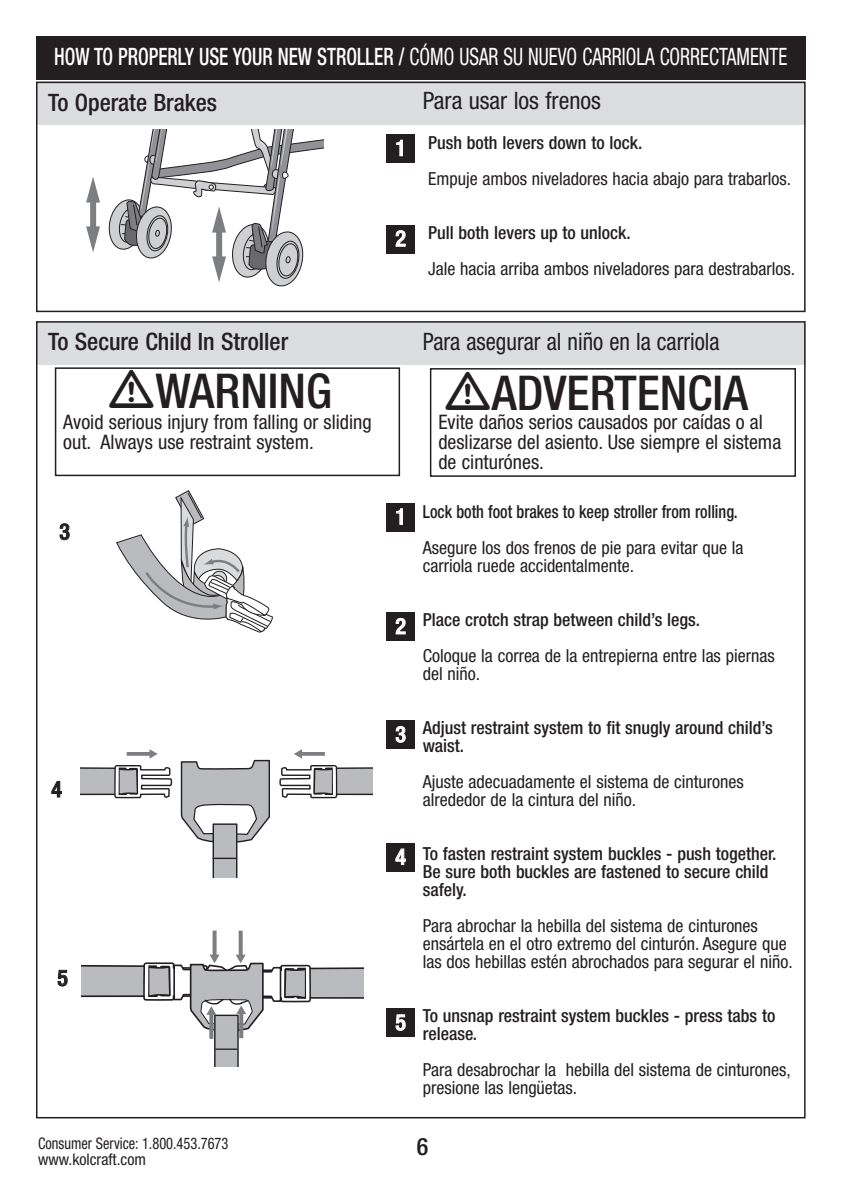
<style>
.page{position:relative;width:842px;height:1191px;background:#fff}
.page>*{position:absolute;margin:0;border:0;box-sizing:border-box;transform-origin:0 0}
.t1{font:500 condensed 48px "Helvetica Neue";color:#231f20}
.t2{font:condensed 24px "Helvetica Neue";color:#fff;scale:.8 1}
.t3{font:500 condensed 24px "Helvetica Neue";color:#231f20}
.t4{font:condensed 24px "Helvetica Neue";color:#231f20;scale:.95 1}
.t5{font:condensed 24px "Helvetica Neue";color:#231f20}
.t6{font:500 condensed 22px "Helvetica Neue";color:#fff}
.t7{font:500 condensed 22px "Helvetica Neue";color:#231f20}
.t8{font:condensed 20px/20px "Helvetica Neue";color:#231f20}
.t9{font:condensed 18px/18px "Helvetica Neue";color:#231f20}
.t10{font:500 condensed 18px/18px "Helvetica Neue";color:#231f20}
.t11{font:500 condensed 18px "Helvetica Neue";color:#231f20;scale:.9 1}
.t12{font:condensed 16px "Helvetica Neue";color:#231f20;scale:.9 1}
.t13{font:condensed 16px "Helvetica Neue";color:#231f20}
.s1{font-weight:500}
.s2{font-weight:500;font-size:22px;color:#fff}
</style>
<div class="page">
<div style="left:36px;top:321px;width:385px;height:43px;background:#dcdddf"></div>
<div style="left:421px;top:321px;width:385px;height:43px;background:#dcdddf"></div>
<div style="left:386px;top:503px;width:29px;height:28px;background:#231f20"></div>
<div style="left:36px;top:36px;width:770px;height:43px;background:#231f20"></div>
<div style="left:55px;top:367px;width:345px;height:109px;border:2px solid #231f20"></div>
<div style="left:430px;top:368px;width:366px;height:109px;border:2px solid #231f20"></div>
<div style="left:386px;top:612px;width:29px;height:29px;background:#231f20"></div>
<div style="left:386px;top:720px;width:29px;height:29px;background:#231f20"></div>
<div style="left:386px;top:843px;width:29px;height:29px;background:#231f20"></div>
<div style="left:386px;top:1008px;width:29px;height:29px;background:#231f20"></div>
<div style="left:36px;top:82px;width:385px;height:43px;background:#dcdddf"></div>
<div style="left:421px;top:82px;width:385px;height:43px;background:#dcdddf"></div>
<div style="left:36px;top:82px;width:770px;height:230px;border:2px solid #231f20"></div>
<div style="left:386px;top:134px;width:29px;height:29px;background:#231f20"></div>
<div style="left:386px;top:225px;width:29px;height:29px;background:#231f20"></div>
<div style="left:90px;top:198px;width:6px;height:33px;background:#7c7e81"></div>
<svg style="left:86px;top:177px;width:14px;height:25px"></svg>
<svg style="left:86px;top:226px;width:14px;height:26px"></svg>
<svg style="left:108px;top:129px;width:216px;height:158px"></svg>
<svg style="left:116px;top:490px;width:157px;height:142px"></svg>
<svg style="left:80px;top:749px;width:93px;height:50px"></svg>
<svg style="left:279px;top:749px;width:93px;height:50px"></svg>
<svg style="left:180px;top:759px;width:90px;height:118px"></svg>
<hr style="left:213px;top:857px;width:23px;height:2px;background:#231f20">
<svg style="left:81px;top:930px;width:283px;height:136px"></svg>
<svg style="left:109px;top:369px;width:45px;height:1px"></svg>
<h2 class="t2" style="left:54px;top:48px;width:918px"><span class="s1">HOW TO PROPERLY USE YOUR NEW STROLLER /</span> CÓMO USAR SU NUEVO CARRIOLA CORRECTAMENTE</h2>
<h2 class="t3" style="left:48px;top:94px;width:171px">To Operate Brakes</h2>
<h2 class="t5" style="left:423px;top:92px;width:180px">Para usar los frenos</h2>
<p class="t9" style="left:428px;top:126px;width:364px;line-height:36px;text-indent:-33px"><span class="s2">1</span> <span class="s1">Push both levers down to lock.<br></span>Empuje ambos niveladores hacia abajo para trabarlos.</p>
<p class="t10" style="left:428px;top:225px;width:204px">Pull both levers up to unlock.</p>
<p class="t9" style="left:428px;top:261px;width:368px">Jale hacia arriba ambos niveladores para destrabarlos.</p>
<p class="t6" style="left:395px;top:231px;width:12px">2</p>
<h2 class="t3" style="left:48px;top:333px;width:242px">To Secure Child In Stroller</h2>
<h2 class="t4" style="left:423px;top:333px;width:314px">Para asegurar al niño en la carriola</h2>
<h1 class="t1" style="left:156px;top:373px;width:178px">WARNING</h1>
<h1 class="t1" style="left:492px;top:376px;width:257px">ADVERTENCIA</h1>
<p class="t8" style="left:63px;top:413px;width:310px">Avoid serious injury from falling or sliding out. Always use restraint system.</p>
<p class="t8" style="left:438px;top:414px;width:344px">Evite daños serios causados por caídas o al deslizarse del asiento. Use siempre el sistema de cinturónes.</p>
<p class="t7" style="left:59px;top:524px;width:12px">3</p>
<p class="t7" style="left:51px;top:781px;width:12px">4</p>
<p class="t7" style="left:57px;top:970px;width:12px">5</p>
<p class="t6" style="left:395px;top:509px;width:12px">1</p>
<p class="t11" style="left:423px;top:505px;width:351px">Lock both foot brakes to keep stroller from rolling.</p>
<p class="t9" style="left:423px;top:540px;width:322px">Asegure los dos frenos de pie para evitar que la carriola ruede accidentalmente.</p>
<p class="t6" style="left:395px;top:618px;width:12px">2</p>
<p class="t10" style="left:423px;top:612px;width:279px">Place crotch strap between child’s legs.</p>
<p class="t9" style="left:423px;top:648px;width:353px">Coloque la correa de la entrepierna entre las piernas del niño.</p>
<p class="t6" style="left:395px;top:726px;width:12px">3</p>
<p class="t10" style="left:423px;top:720px;width:351px">Adjust restraint system to fit snugly around child’s waist.</p>
<p class="t9" style="left:423px;top:774px;width:322px">Ajuste adecuadamente el sistema de cinturones alrededor de la cintura del niño.</p>
<p class="t6" style="left:395px;top:849px;width:12px">4</p>
<p class="t6" style="left:395px;top:1014px;width:12px">5</p>
<p class="t10" style="left:423px;top:846px;width:355px">To fasten restraint system buckles - push together.<br>Be sure both buckles are fastened to secure child safely.</p>
<p class="t9" style="left:423px;top:918px;width:371px">Para abrochar la hebilla del sistema de cinturones ensártela en el otro extremo del cinturón. Asegure que las dos hebillas estén abrochados para segurar el niño.</p>
<p class="t10" style="left:423px;top:1008px;width:354px">To unsnap restraint system buckles - press tabs to release.</p>
<p class="t9" style="left:423px;top:1062px;width:369px">Para desabrochar la hebilla del sistema de cinturones, presione las lengüetas.</p>
<p class="t12" style="left:38px;top:1138px;width:213px">Consumer Service: 1.800.453.7673</p>
<h2 class="t3" style="left:417px;top:1138px;width:13px">6</h2>
<p class="t13" style="left:38px;top:1154px;width:110px">www.kolcraft.com</p>
</div>
